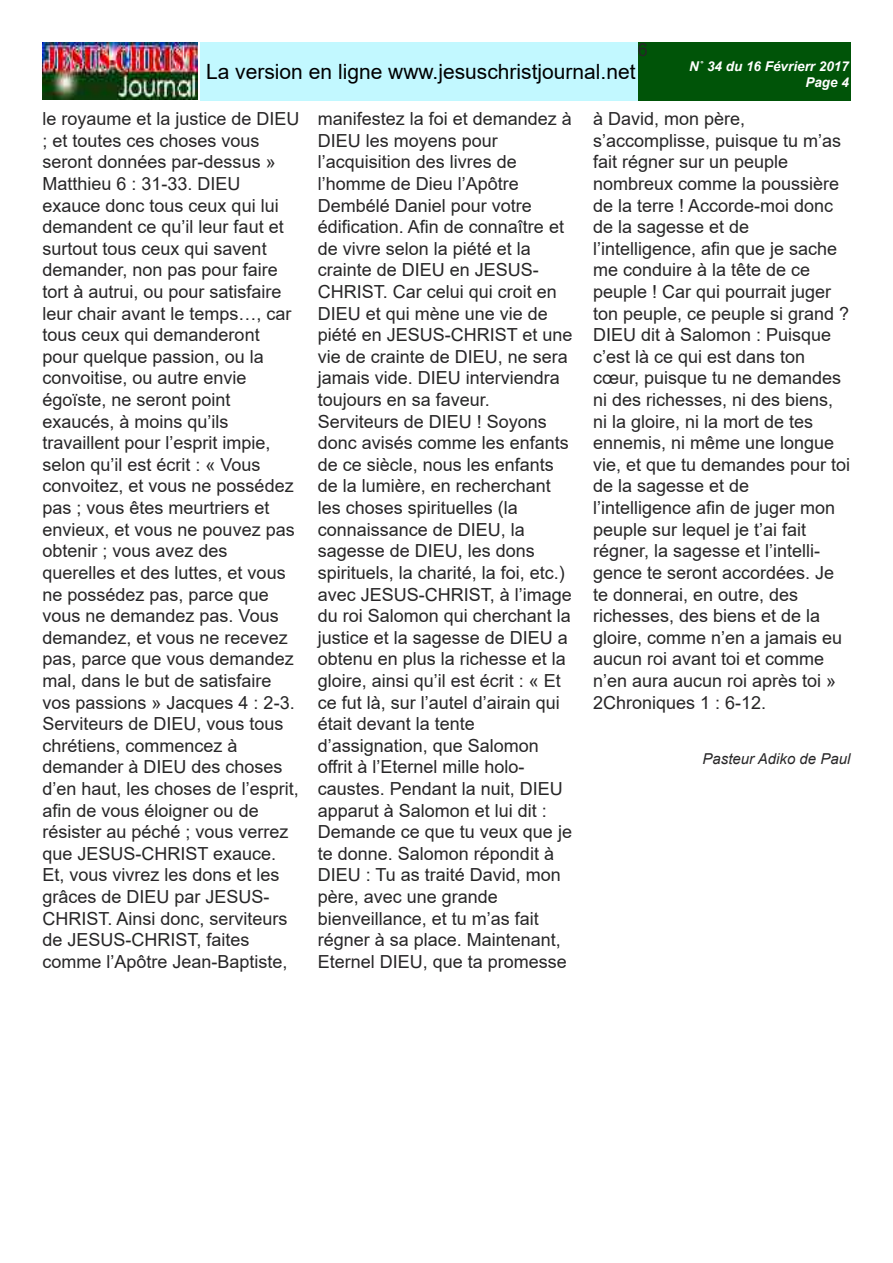
<style>
.page{position:relative;width:893px;height:1263px;background:#fff}
.page>*{position:absolute;margin:0;border:0;box-sizing:border-box;transform-origin:0 0}
.t1{font:21px "Arial";color:#000}
.t2{font:18px/21.6px "Arial";color:#272627}
.t3{font:italic 15px "Arial";color:#272627}
.t4{font:italic 700 13.5px/16.2px "Arial";color:#fff;text-align:right}
</style>
<div class="page">
<div style="left:200px;top:43px;width:442px;height:58px;background:#c2f8ff"></div>
<img style="left:43px;top:43px;width:155px;height:57px">
<div style="left:638px;top:43px;width:212px;height:58px;background:#005408"></div>
<p class="t2" style="left:638px;top:39px;width:12px">6</p>
<p class="t1" style="left:206px;top:60px;width:431px">La version en ligne www.jesuschristjournal.net</p>
<p class="t4" style="left:689px;top:58px;width:161px">N˚ 34 du 16 Févrierr 2017<br>Page 4</p>
<p class="t2" style="left:43px;top:108px;width:259px">le royaume et la justice de DIEU ; et toutes ces choses vous seront données par-dessus »<br>Matthieu 6 : 31-33. DIEU exauce donc tous ceux qui lui demandent ce qu’il leur faut et surtout tous ceux qui savent demander, non pas pour faire tort à autrui, ou pour satisfaire leur chair avant le temps…, car tous ceux qui demanderont pour quelque passion, ou la convoitise, ou autre envie égoïste, ne seront point exaucés, à moins qu’ils travaillent pour l’esprit impie, selon qu’il est écrit : « Vous convoitez, et vous ne possédez pas ; vous êtes meurtriers et envieux, et vous ne pouvez pas obtenir ; vous avez des querelles et des luttes, et vous ne possédez pas, parce que vous ne demandez pas. Vous demandez, et vous ne recevez pas, parce que vous demandez mal, dans le but de satisfaire vos passions » Jacques 4 : 2-3.<br>Serviteurs de DIEU, vous tous chrétiens, commencez à demander à DIEU des choses d’en haut, les choses de l’esprit, afin de vous éloigner ou de résister au péché ; vous verrez que JESUS-CHRIST exauce.<br>Et, vous vivrez les dons et les grâces de DIEU par JESUS-<br>CHRIST. Ainsi donc, serviteurs de JESUS-CHRIST, faites comme l’Apôtre Jean-Baptiste,</p>
<p class="t2" style="left:318px;top:108px;width:256px">manifestez la foi et demandez à<br>DIEU les moyens pour l’acquisition des livres de l’homme de Dieu l’Apôtre<br>Dembélé Daniel pour votre édification. Afin de connaître et de vivre selon la piété et la crainte de DIEU en JESUS-<br>CHRIST. Car celui qui croit en<br>DIEU et qui mène une vie de piété en JESUS-CHRIST et une vie de crainte de DIEU, ne sera jamais vide. DIEU interviendra toujours en sa faveur.<br>Serviteurs de DIEU ! Soyons donc avisés comme les enfants de ce siècle, nous les enfants de la lumière, en recherchant les choses spirituelles (la connaissance de DIEU, la sagesse de DIEU, les dons spirituels, la charité, la foi, etc.) avec JESUS-CHRIST, à l’image du roi Salomon qui cherchant la justice et la sagesse de DIEU a obtenu en plus la richesse et la gloire, ainsi qu’il est écrit : « Et ce fut là, sur l’autel d’airain qui était devant la tente d’assignation, que Salomon offrit à l’Eternel mille holo&shy;caustes. Pendant la nuit, DIEU apparut à Salomon et lui dit :<br>Demande ce que tu veux que je te donne. Salomon répondit à<br>DIEU : Tu as traité David, mon père, avec une grande bienveillance, et tu m’as fait régner à sa place. Maintenant,<br>Eternel DIEU, que ta promesse</p>
<p class="t2" style="left:593px;top:108px;width:259px">à David, mon père, s’accomplisse, puisque tu m’as fait régner sur un peuple nombreux comme la poussière de la terre ! Accorde-moi donc de la sagesse et de l’intelligence, afin que je sache me conduire à la tête de ce peuple ! Car qui pourrait juger ton peuple, ce peuple si grand ?<br>DIEU dit à Salomon : Puisque c’est là ce qui est dans ton cœur, puisque tu ne demandes ni des richesses, ni des biens, ni la gloire, ni la mort de tes ennemis, ni même une longue vie, et que tu demandes pour toi de la sagesse et de l’intelligence afin de juger mon peuple sur lequel je t’ai fait régner, la sagesse et l’intelli&shy;gence te seront accordées. Je te donnerai, en outre, des richesses, des biens et de la gloire, comme n’en a jamais eu aucun roi avant toi et comme n’en aura aucun roi après toi »<br>2Chroniques 1 : 6-12.</p>
<p class="t3" style="left:703px;top:750px;width:149px">Pasteur Adiko de Paul</p>
</div>
